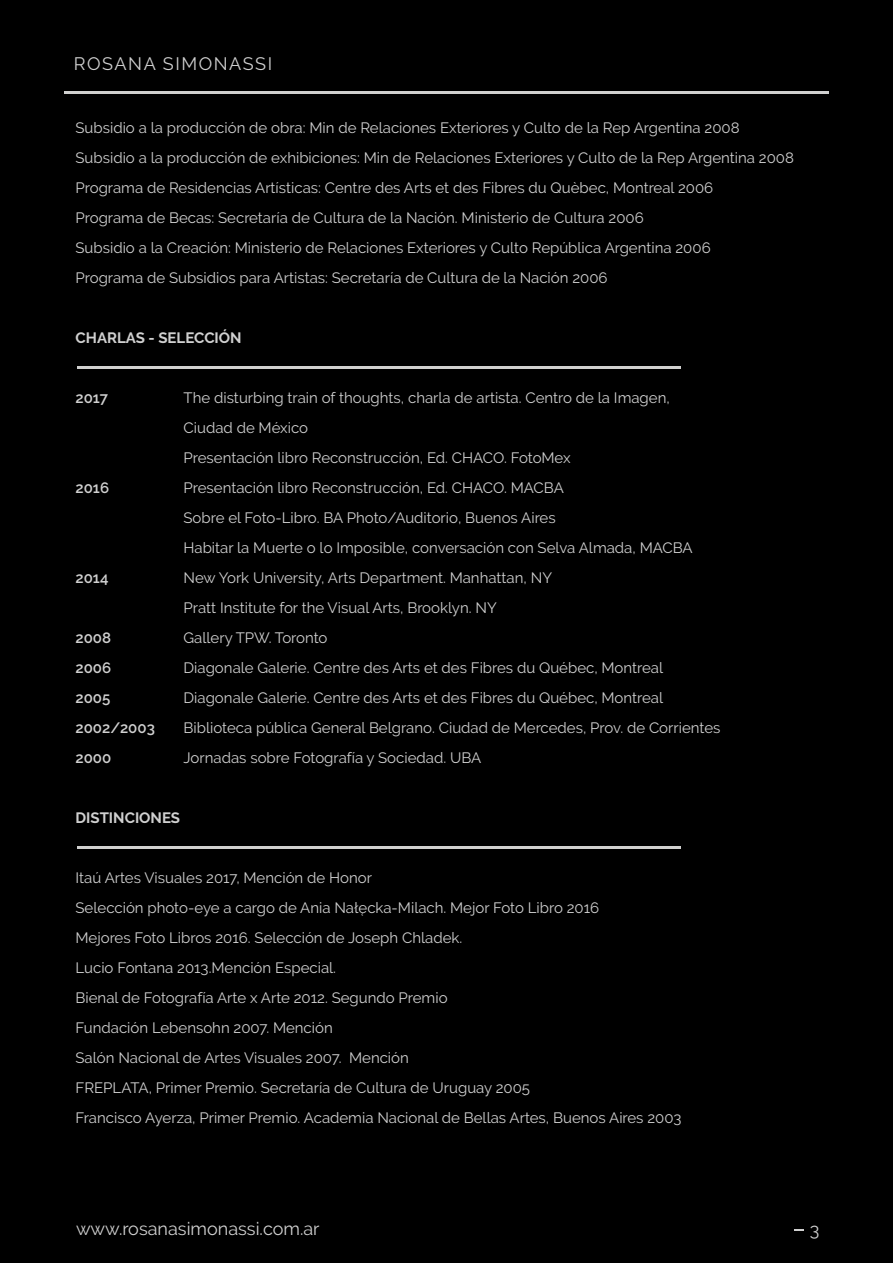
<style>
.page{position:relative;width:893px;height:1263px;background:#000}
.page>*{position:absolute;margin:0;border:0;box-sizing:border-box;transform-origin:0 0}
.t1{font:18px "Raleway";color:#d0d0d0}
.t2{font:18px "Raleway";letter-spacing:.085em;color:#d0d0d0}
.t3{font:15px/30px "Raleway";color:#d0d0d0}
.t4{font:600 15px "Raleway";color:#d0d0d0}
.t5{font:700 15px "Raleway";color:#d0d0d0}
</style>
<div class="page">
<hr style="left:64px;top:91px;width:764px;height:2px;background:#d0d0cf">
<hr style="left:77px;top:366px;width:603px;height:3px;background:#d0d0cf">
<hr style="left:77px;top:846px;width:603px;height:2px;background:#d0d0cf">
<p class="t2" style="left:74px;top:53px;width:200px">ROSANA SIMONASSI</p>
<p class="t3" style="left:76px;top:112px;width:720px">Subsidio a la producción de obra: Min de Relaciones Exteriores y Culto de la Rep Argentina 2008<br>Subsidio a la producción de exhibiciones: Min de Relaciones Exteriores y Culto de la Rep Argentina 2008<br>Programa de Residencias Artísticas: Centre des Arts et des Fibres du Quèbec, Montreal 2006<br>Programa de Becas: Secretaría de Cultura de la Nación. Ministerio de Cultura 2006<br>Subsidio a la Creación: Ministerio de Relaciones Exteriores y Culto República Argentina 2006<br>Programa de Subsidios para Artistas: Secretaría de Cultura de la Nación 2006</p>
<p class="t5" style="left:76px;top:329px;width:168px">CHARLAS - SELECCIÓN</p>
<p class="t4" style="left:76px;top:389px;width:34px">2017</p>
<p class="t3" style="left:184px;top:382px;width:488px">The disturbing train of thoughts, charla de artista. Centro de la Imagen,<br>Ciudad de México<br>Presentación libro Reconstrucción, Ed. CHACO. FotoMex</p>
<p class="t4" style="left:76px;top:479px;width:35px">2016</p>
<p class="t3" style="left:184px;top:472px;width:511px">Presentación libro Reconstrucción, Ed. CHACO. MACBA<br>Sobre el Foto-Libro. BA Photo/Auditorio, Buenos Aires<br>Habitar la Muerte o lo Imposible, conversación con Selva Almada, MACBA</p>
<p class="t4" style="left:76px;top:569px;width:34px">2014</p>
<p class="t3" style="left:184px;top:562px;width:370px">New York University, Arts Department. Manhattan, NY<br>Pratt Institute for the Visual Arts, Brooklyn. NY</p>
<p class="t4" style="left:76px;top:629px;width:37px">2008</p>
<p class="t3" style="left:184px;top:622px;width:145px">Gallery TPW. Toronto</p>
<p class="t4" style="left:76px;top:659px;width:37px">2006</p>
<p class="t3" style="left:184px;top:652px;width:481px">Diagonale Galerie. Centre des Arts et des Fibres du Québec, Montreal</p>
<p class="t4" style="left:76px;top:689px;width:36px">2005</p>
<p class="t3" style="left:184px;top:682px;width:481px">Diagonale Galerie. Centre des Arts et des Fibres du Québec, Montreal</p>
<p class="t4" style="left:76px;top:719px;width:81px">2002/2003</p>
<p class="t3" style="left:184px;top:712px;width:538px">Biblioteca pública General Belgrano. Ciudad de Mercedes, Prov. de Corrientes</p>
<p class="t4" style="left:76px;top:749px;width:37px">2000</p>
<p class="t3" style="left:184px;top:742px;width:299px">Jornadas sobre Fotografía y Sociedad. UBA</p>
<p class="t5" style="left:76px;top:809px;width:106px">DISTINCIONES</p>
<p class="t3" style="left:76px;top:862px;width:608px">Itaú Artes Visuales 2017, Mención de Honor<br>Selección photo-eye a cargo de Ania Nałęcka-Milach. Mejor Foto Libro 2016<br>Mejores Foto Libros 2016. Selección de Joseph Chladek.<br>Lucio Fontana 2013.Mención Especial.<br>Bienal de Fotografía Arte x Arte 2012. Segundo Premio<br>Fundación Lebensohn 2007. Mención<br>Salón Nacional de Artes Visuales 2007. Mención<br>FREPLATA, Primer Premio. Secretaría de Cultura de Uruguay 2005<br>Francisco Ayerza, Primer Premio. Academia Nacional de Bellas Artes, Buenos Aires 2003</p>
<p class="t1" style="left:76px;top:1218px;width:245px">www.rosanasimonassi.com.ar</p>
<p class="t1" style="left:810px;top:1219px;width:11px">3</p>
</div>
